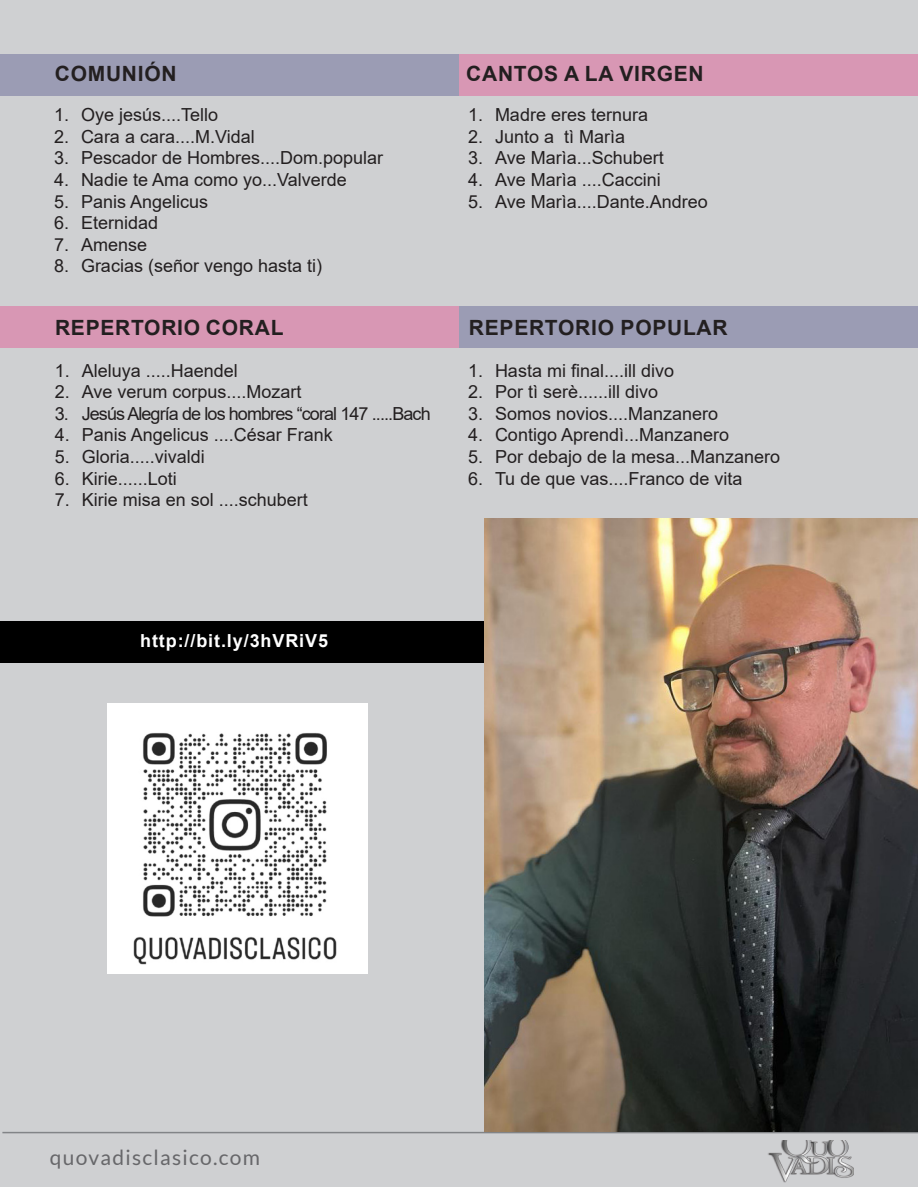
<style>
.page{position:relative;width:918px;height:1188px;background:#fff}
.page>*{position:absolute;margin:0;border:0;box-sizing:border-box;transform-origin:0 0}
.t1{font:700 21px "Arial";letter-spacing:.035em;color:#231f20}
.t2{font:21px "Lato";letter-spacing:.06em;color:#67676a}
.t3{font:18px "Arial";color:#231f20}
.t4{font:18px "Arial";letter-spacing:-.05em;color:#231f20}
.t5{font:700 18px "Arial";letter-spacing:.05em;color:#fff}
</style>
<div class="page">
<div style="left:0;top:0;width:918px;height:1187px;background:#cfd0d2"></div>
<hr style="left:2px;top:1132px;width:916px;height:1px;background:#828487">
<img style="left:768px;top:1140px;width:85px;height:43px">
<div style="left:0;top:54px;width:459px;height:42px;background:#9b9cb4"></div>
<div style="left:459px;top:54px;width:459px;height:42px;background:#d897b4"></div>
<div style="left:0;top:306px;width:459px;height:42px;background:#d897b4"></div>
<div style="left:459px;top:306px;width:459px;height:42px;background:#9b9cb4"></div>
<img style="left:108px;top:703px;width:260px;height:271px">
<div style="left:0;top:621px;width:497px;height:42px;background:#000"></div>
<img style="left:485px;top:519px;width:433px;height:613px">
<p class="t1" style="left:55px;top:59px;width:123px">COMUNIÓN</p>
<p class="t1" style="left:466px;top:59px;width:239px">CANTOS A LA VIRGEN</p>
<p class="t3" style="left:54px;top:102px;width:166px">1. Oye jesús....Tello</p>
<p class="t3" style="left:54px;top:124px;width:202px">2. Cara a cara....M.Vidal</p>
<p class="t3" style="left:54px;top:146px;width:331px">3. Pescador de Hombres....Dom.popular</p>
<p class="t3" style="left:54px;top:167px;width:294px">4. Nadie te Ama como yo...Valverde</p>
<p class="t3" style="left:54px;top:189px;width:156px">5. Panis Angelicus</p>
<p class="t3" style="left:54px;top:210px;width:106px">6. Eternidad</p>
<p class="t3" style="left:54px;top:232px;width:95px">7. Amense</p>
<p class="t3" style="left:54px;top:254px;width:270px">8. Gracias (señor vengo hasta ti)</p>
<p class="t3" style="left:468px;top:102px;width:182px">1. Madre eres ternura</p>
<p class="t3" style="left:468px;top:124px;width:159px">2. Junto a tì Marìa</p>
<p class="t3" style="left:468px;top:146px;width:197px">3. Ave Marìa...Schubert</p>
<p class="t3" style="left:468px;top:167px;width:194px">4. Ave Marìa ....Caccini</p>
<p class="t3" style="left:468px;top:189px;width:241px">5. Ave Marìa....Dante.Andreo</p>
<p class="t1" style="left:55px;top:312px;width:230px">REPERTORIO CORAL</p>
<p class="t1" style="left:469px;top:312px;width:260px">REPERTORIO POPULAR</p>
<p class="t3" style="left:55px;top:358px;width:185px">1. Aleluya .....Haendel</p>
<p class="t3" style="left:55px;top:380px;width:248px">2. Ave verum corpus....Mozart</p>
<p class="t4" style="left:55px;top:401px;width:377px">3. Jesús Alegría de los hombres “coral 147 .....Bach</p>
<p class="t3" style="left:55px;top:423px;width:280px">4. Panis Angelicus ....César Frank</p>
<p class="t3" style="left:55px;top:444px;width:152px">5. Gloria.....vivaldi</p>
<p class="t3" style="left:55px;top:466px;width:124px">6. Kirie......Loti</p>
<p class="t3" style="left:55px;top:488px;width:255px">7. Kirie misa en sol ....schubert</p>
<p class="t3" style="left:468px;top:358px;width:208px">1. Hasta mi final....ill divo</p>
<p class="t3" style="left:468px;top:380px;width:192px">2. Por tì serè......ill divo</p>
<p class="t3" style="left:468px;top:401px;width:252px">3. Somos novios....Manzanero</p>
<p class="t3" style="left:468px;top:423px;width:263px">4. Contigo Aprendì...Manzanero</p>
<p class="t3" style="left:468px;top:444px;width:314px">5. Por debajo de la mesa...Manzanero</p>
<p class="t3" style="left:468px;top:466px;width:276px">6. Tu de que vas....Franco de vita</p>
<p class="t5" style="left:140px;top:628px;width:190px">http://bit.ly/3hVRiV5</p>
<p class="t2" style="left:50px;top:1146px;width:212px">quovadisclasico.com</p>
</div>
